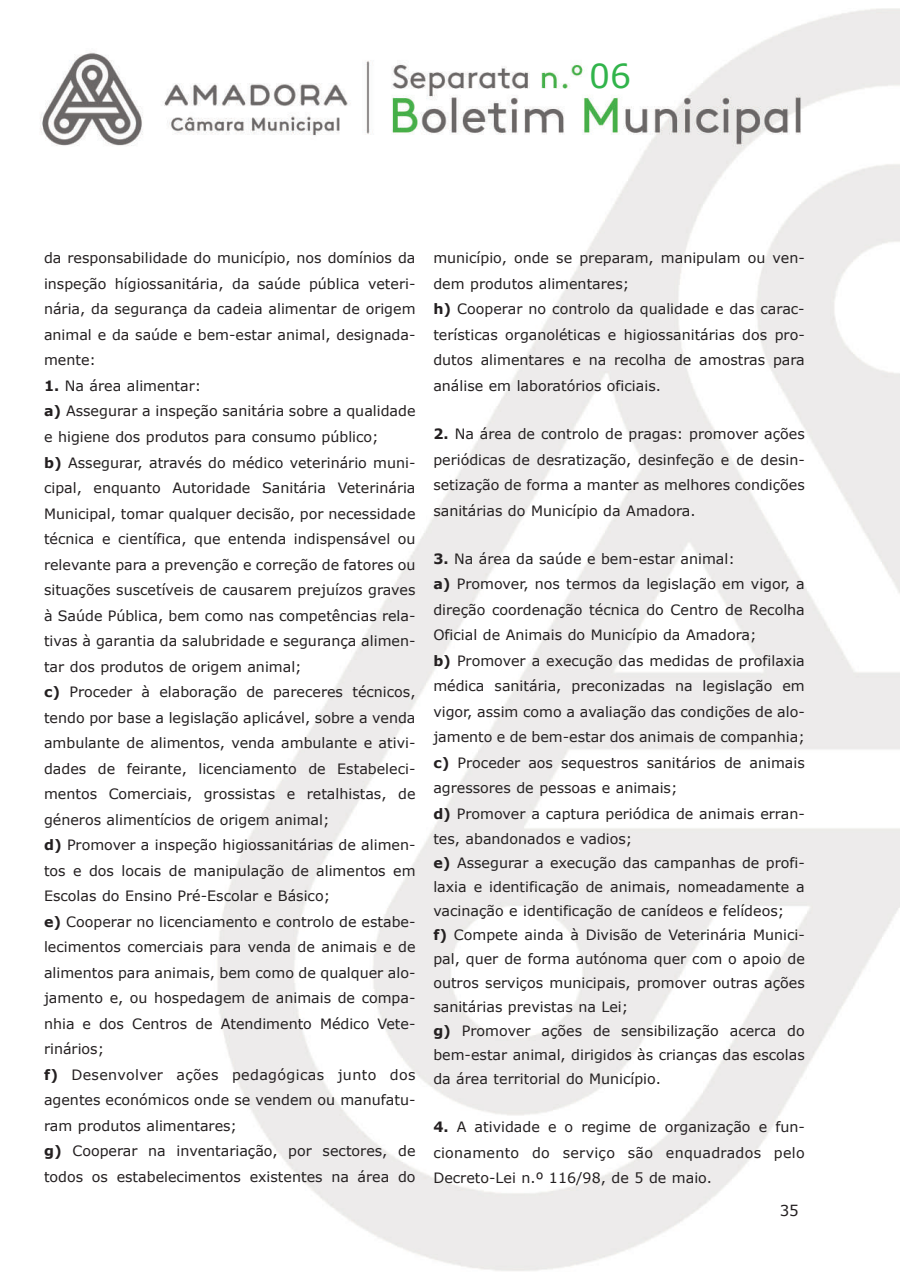
<style>
.page{position:relative;width:902px;height:1272px;background:#fff}
.page>*{position:absolute;margin:0;border:0;box-sizing:border-box;transform-origin:0 0}
.t1{font:33px "Verdana";color:#31b44b}
.t2{font:15px "Verdana";color:#231f20}
.t3{font:14.25px/25.5px "Verdana";color:#231f20}
.s1{font-weight:700}
</style>
<div class="page">
<img style="left:40px;top:9px;width:859px;height:1262px">
<div style="left:772px;top:1199px;width:34px;height:21px;background:#fff"></div>
<h1 class="t1" style="left:589px;top:55px;width:43px">06</h1>
<p class="t3" style="left:44px;top:245px;width:373px;text-align:justify">da responsabilidade do município, nos domínios da inspeção hígiossanitária, da saúde pública veteri&shy;nária, da segurança da cadeia alimentar de origem animal e da saúde e bem-estar animal, designada&shy;mente:</p>
<p class="t3" style="left:44px;top:372px;width:373px"><span class="s1">1.</span> Na área alimentar:<br><span class="s1">a)</span> Assegurar a inspeção sanitária sobre a qualidade e higiene dos produtos para consumo público;<br><span class="s1">b)</span> Assegurar, através do médico veterinário muni&shy;cipal, enquanto Autoridade Sanitária Veterinária Municipal, tomar qualquer decisão, por necessidade técnica e científica, que entenda indispensável ou relevante para a prevenção e correção de fatores ou situações suscetíveis de causarem prejuízos graves à Saúde Pública, bem como nas competências rela&shy;tivas à garantia da salubridade e segurança alimen&shy;tar dos produtos de origem animal;<br><span class="s1">c)</span> Proceder à elaboração de pareceres técnicos, tendo por base a legislação aplicável, sobre a venda ambulante de alimentos, venda ambulante e ativi&shy;dades de feirante, licenciamento de Estabeleci&shy;mentos Comerciais, grossistas e retalhistas, de géneros alimentícios de origem animal;<br><span class="s1">d)</span> Promover a inspeção higiossanitárias de alimen&shy;tos e dos locais de manipulação de alimentos em Escolas do Ensino Pré-Escolar e Básico;<br><span class="s1">e)</span> Cooperar no licenciamento e controlo de estabe&shy;lecimentos comerciais para venda de animais e de alimentos para animais, bem como de qualquer alo&shy;jamento e, ou hospedagem de animais de compa&shy;nhia e dos Centros de Atendimento Médico Vete&shy;rinários;<br><span class="s1">f)</span> Desenvolver ações pedagógicas junto dos agentes económicos onde se vendem ou manufatu&shy;ram produtos alimentares;<br><span class="s1">g)</span> Cooperar na inventariação, por sectores, de todos os estabelecimentos existentes na área do</p>
<p class="t3" style="left:433px;top:245px;width:373px">município, onde se preparam, manipulam ou ven&shy;dem produtos alimentares;<br><span class="s1">h)</span> Cooperar no controlo da qualidade e das carac&shy;terísticas organoléticas e higiossanitárias dos pro&shy;dutos alimentares e na recolha de amostras para análise em laboratórios oficiais.</p>
<p class="t3" style="left:433px;top:420px;width:373px;text-align:justify"><span class="s1">2.</span> Na área de controlo de pragas: promover ações periódicas de desratização, desinfeção e de desin&shy;setização de forma a manter as melhores condições sanitárias do Município da Amadora.</p>
<p class="t3" style="left:433px;top:545px;width:373px"><span class="s1">3.</span> Na área da saúde e bem-estar animal:<br><span class="s1">a)</span> Promover, nos termos da legislação em vigor, a direção coordenação técnica do Centro de Recolha Oficial de Animais do Município da Amadora;<br><span class="s1">b)</span> Promover a execução das medidas de profilaxia médica sanitária, preconizadas na legislação em vigor, assim como a avaliação das condições de alo&shy;jamento e de bem-estar dos animais de companhia; <span class="s1">c)</span> Proceder aos sequestros sanitários de animais agressores de pessoas e animais;<br><span class="s1">d)</span> Promover a captura periódica de animais erran&shy;tes, abandonados e vadios;</p>
<p class="t3" style="left:433px;top:850px;width:373px;line-height:24px"><span class="s1">e)</span> Assegurar a execução das campanhas de profi&shy;laxia e identificação de animais, nomeadamente a vacinação e identificação de canídeos e felídeos;<br><span class="s1">f)</span> Compete ainda à Divisão de Veterinária Munici&shy;pal, quer de forma autónoma quer com o apoio de outros serviços municipais, promover outras ações sanitárias previstas na Lei;<br><span class="s1">g)</span> Promover ações de sensibilização acerca do bem-estar animal, dirigidos às crianças das escolas da área territorial do Município.</p>
<p class="t3" style="left:433px;top:1113px;width:373px;text-align:justify"><span class="s1">4.</span> A atividade e o regime de organização e fun&shy;cionamento do serviço são enquadrados pelo Decreto-Lei n.º 116/98, de 5 de maio.</p>
<p class="t2" style="left:779px;top:1201px;width:21px">35</p>
</div>
